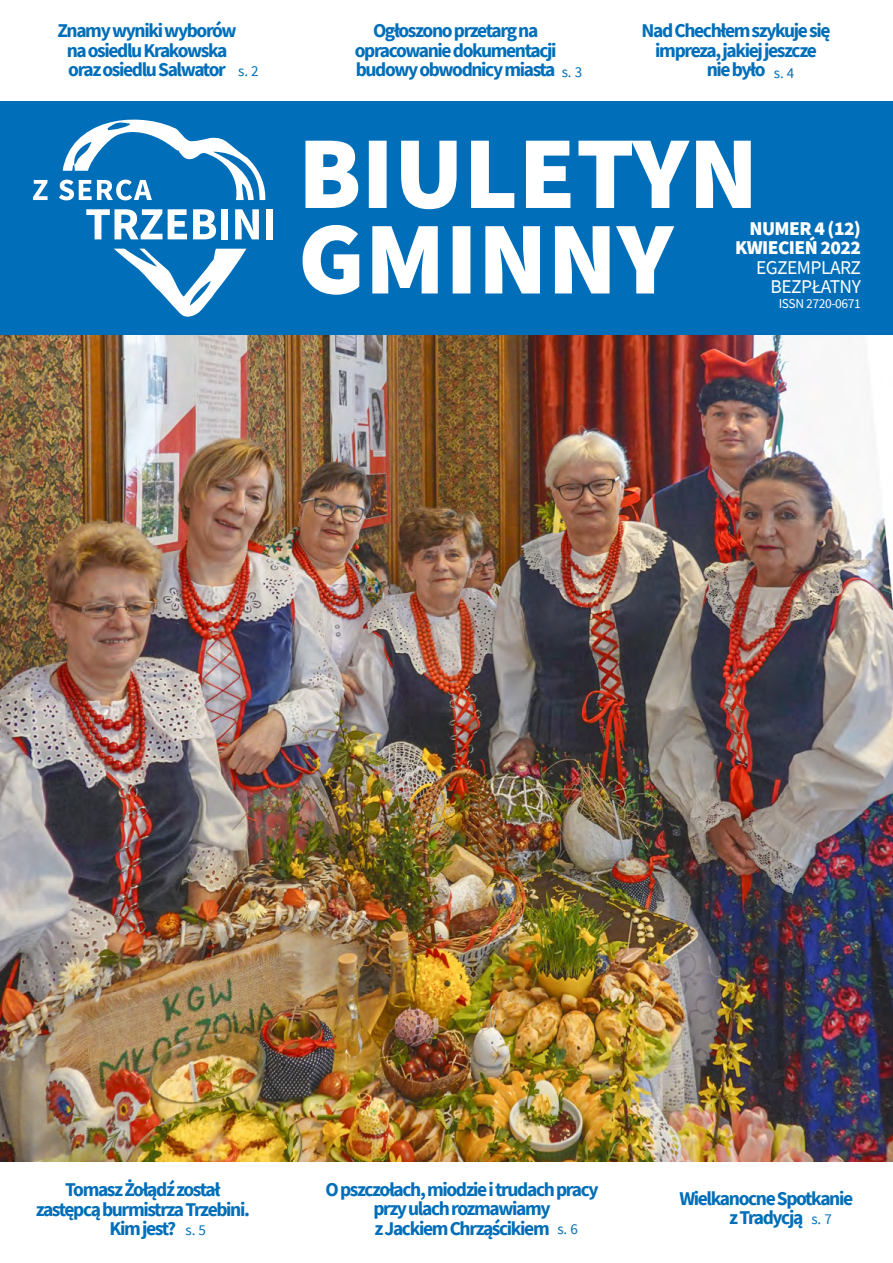
<style>
.page{position:relative;width:893px;height:1263px;background:#fff}
.page>*{position:absolute;margin:0;border:0;box-sizing:border-box;transform-origin:0 0}
.t1{font:700 19.5px/19.5px "Source Sans Pro";letter-spacing:-.07em;color:#006eb8}
.t2{font:900 19.5px/19.5px "Source Sans Pro";letter-spacing:-.03em;color:#fff;text-align:right}
.t3{font:19.5px/19.5px "Source Sans Pro";letter-spacing:-.03em;color:#fff;text-align:right}
.t4{font:13.5px "Source Sans Pro";letter-spacing:-.03em;color:#fff}
.s1{font-weight:400;font-size:15px}
</style>
<div class="page">
<img style="left:0;top:335px;width:893px;height:826px">
<div style="left:0;top:102px;width:893px;height:233px;background:#006eb8"></div>
<svg style="left:305px;top:141px;width:446px;height:68px"></svg>
<svg style="left:303px;top:225px;width:371px;height:70px"></svg>
<svg style="left:33px;top:180px;width:15px;height:20px"></svg>
<div style="left:266px;top:209px;width:7px;height:30px;background:#fff"></div>
<svg style="left:59px;top:119px;width:206px;height:198px"></svg>
<p class="t1" style="left:67px;top:21px;width:193px;text-indent:-9px">Znamy wyniki wyborów na osiedlu Krakowska oraz osiedlu Salwator <span class="s1">s. 2</span></p>
<p class="t1" style="left:355px;top:21px;width:229px;text-indent:18px">Ogłoszono przetarg na opracowanie dokumentacji budowy obwodnicy miasta <span class="s1">s. 3</span></p>
<p class="t1" style="left:642px;top:21px;width:190px">Nad Chechłem szykuje się</p>
<p class="t1" style="left:655px;top:40px;width:163px">impreza, jakiej jeszcze</p>
<p class="t1" style="left:707px;top:60px;width:89px">nie było <span class="s1">s. 4</span></p>
<p class="t2" style="left:735px;top:218px;width:127px">NUMER 4 (12)<br>KWIECIEŃ 2022</p>
<p class="t3" style="left:756px;top:258px;width:106px">EGZEMPLARZ<br>BEZPŁATNY</p>
<p class="t4" style="left:779px;top:295px;width:84px">ISSN 2720-0671</p>
<p class="t1" style="left:65px;top:1179px;width:157px">Tomasz Żołądź został</p>
<p class="t1" style="left:36px;top:1199px;width:216px">zastępcą burmistrza Trzebini.</p>
<p class="t1" style="left:110px;top:1218px;width:98px">Kim jest? <span class="s1">s. 5</span></p>
<p class="t1" style="left:373px;top:1179px;width:227px;text-indent:-48px">O pszczołach, miodzie i trudach pracy przy ulach rozmawiamy<br>z Jackiem Chrząścikiem <span class="s1">s. 6</span></p>
<p class="t1" style="left:729px;top:1188px;width:125px;text-indent:-50px">Wielkanocne Spotkanie z Tradycją <span class="s1">s. 7</span></p>
</div>
